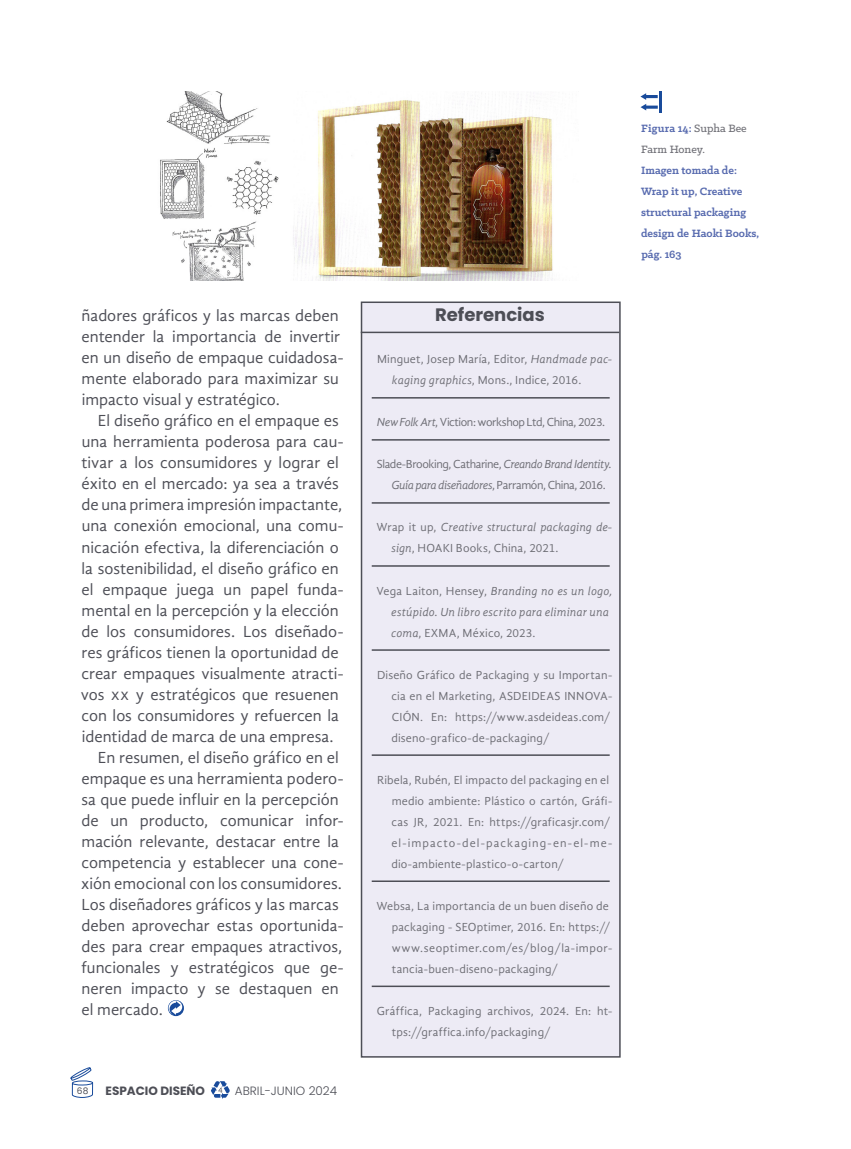
<style>
.page{position:relative;width:851px;height:1149px;background:#fff}
.page>*{position:absolute;margin:0;border:0;box-sizing:border-box;transform-origin:0 0}
.t1{font:700 18px "Poppins";color:#4d4e56}
.t2{font:16.5px/21px "Gandhi Sans";color:#4d4e56}
.t3{font:12px/21px "Gandhi Sans";letter-spacing:.015em;color:#6e6e75}
.t4{font:italic 12px/21px "Gandhi Sans";letter-spacing:.01em;color:#6e6e75}
.t5{font:12px/21px "Gandhi Sans";letter-spacing:-.04em;color:#6e6e75}
.t6{font:700 12px/21px "Klinic Slab";color:#586baf}
.t7{font:500 12px/21px "Klinic Slab";color:#6e6e75}
.t8{font:300 12px "Poppins";color:#4d4e56}
.t9{font:700 12px "Poppins";color:#4d4e56}
.t10{font:9px "Poppins";color:#4d4e56}
.s1{font-style:italic}
.s2{font-style:normal}
.s3{font-weight:700;color:#586baf}
</style>
<div class="page">
<svg style="left:70px;top:1067px;width:23px;height:30px"></svg>
<svg style="left:211px;top:1081px;width:18px;height:17px"></svg>
<svg style="left:640px;top:93px;width:17px;height:17px"></svg>
<hr style="left:659px;top:91px;width:2px;height:21px;background:#194b9b">
<div style="left:361px;top:301px;width:259px;height:756px;background:#edebf5;border:2px solid #4d4e56"></div>
<hr style="left:361px;top:331px;width:258px;height:2px;background:#4d4e56">
<hr style="left:371px;top:397px;width:238px;height:1px;background:#4d4e56">
<hr style="left:371px;top:439px;width:238px;height:1px;background:#4d4e56">
<hr style="left:371px;top:502px;width:238px;height:1px;background:#4d4e56">
<hr style="left:371px;top:565px;width:238px;height:1px;background:#4d4e56">
<hr style="left:371px;top:649px;width:238px;height:1px;background:#4d4e56">
<hr style="left:371px;top:754px;width:238px;height:1px;background:#4d4e56">
<hr style="left:371px;top:880px;width:238px;height:1px;background:#4d4e56">
<hr style="left:371px;top:985px;width:238px;height:1px;background:#4d4e56">
<svg style="left:168px;top:1000px;width:16px;height:15px"></svg>
<img style="left:160px;top:91px;width:393px;height:189px">
<p class="t2" style="left:81px;top:305px;width:263px">ñadores gráficos y las marcas deben entender la importancia de invertir en un diseño de empaque cuidadosa&shy;mente elaborado para maximizar su impacto visual y estratégico.</p>
<p class="t2" style="left:98px;top:410px;width:242px">El diseño gráfico en el empaque es</p>
<p class="t2" style="left:82px;top:431px;width:263px">una herramienta poderosa para cau-</p>
<p class="t2" style="left:81px;top:452px;width:259px">tivar a los consumidores y lograr el</p>
<p class="t2" style="left:81px;top:473px;width:259px">éxito en el mercado: ya sea a través</p>
<p class="t2" style="left:81px;top:494px;width:262px">de una primera impresión impactante,</p>
<p class="t2" style="left:82px;top:515px;width:263px">una conexión emocional, una comu-</p>
<p class="t2" style="left:82px;top:536px;width:259px">nicación efectiva, la diferenciación o</p>
<p class="t2" style="left:82px;top:557px;width:259px">la sostenibilidad, el diseño gráfico en</p>
<p class="t2" style="left:81px;top:578px;width:263px">el empaque juega un papel funda-</p>
<p class="t2" style="left:82px;top:599px;width:259px">mental en la percepción y la elección</p>
<p class="t2" style="left:81px;top:620px;width:263px">de los consumidores. Los diseñado-</p>
<p class="t2" style="left:82px;top:641px;width:259px">res gráficos tienen la oportunidad de</p>
<p class="t2" style="left:81px;top:662px;width:263px">crear empaques visualmente atracti-</p>
<p class="t2" style="left:81px;top:683px;width:259px">vos xx y estratégicos que resuenen</p>
<p class="t2" style="left:81px;top:704px;width:259px">con los consumidores y refuercen la</p>
<p class="t2" style="left:82px;top:725px;width:253px">identidad de marca de una empresa.</p>
<p class="t2" style="left:98px;top:746px;width:242px">En resumen, el diseño gráfico en el</p>
<p class="t2" style="left:81px;top:767px;width:263px">empaque es una herramienta podero-</p>
<p class="t2" style="left:81px;top:788px;width:259px">sa que puede influir en la percepción</p>
<p class="t2" style="left:81px;top:809px;width:263px">de un producto, comunicar infor-</p>
<p class="t2" style="left:82px;top:830px;width:259px">mación relevante, destacar entre la</p>
<p class="t2" style="left:81px;top:851px;width:263px">competencia y establecer una cone-</p>
<p class="t2" style="left:81px;top:872px;width:262px">xión emocional con los consumidores.</p>
<p class="t2" style="left:81px;top:893px;width:259px">Los diseñadores gráficos y las marcas</p>
<p class="t2" style="left:81px;top:914px;width:263px">deben aprovechar estas oportunida-</p>
<p class="t2" style="left:81px;top:935px;width:262px">des para crear empaques atractivos,</p>
<p class="t2" style="left:81px;top:956px;width:263px">funcionales y estratégicos que ge-</p>
<p class="t2" style="left:82px;top:977px;width:259px">neren impacto y se destaquen en</p>
<p class="t2" style="left:81px;top:998px;width:83px">el mercado.</p>
<p class="t10" style="left:77px;top:1085px;width:13px">68</p>
<p class="t9" style="left:106px;top:1083px;width:101px">ESPACIO DISEÑO</p>
<p class="t8" style="left:235px;top:1083px;width:104px">ABRIL-JUNIO 2024</p>
<p class="t1" style="left:435px;top:304px;width:111px">Referencias</p>
<p class="t3" style="left:392px;top:348px;width:222px;text-indent:-15px">Minguet, Josep María, Editor, <span class="s1">Handmade pac&shy;kaging graphics</span>, Mons., Indice, 2016.</p>
<p class="t5" style="left:377px;top:411px;width:230px"><span class="s1">New Folk Art</span>, Viction: workshop Ltd, China, 2023.</p>
<p class="t5" style="left:391px;top:453px;width:222px;text-indent:-15px">Slade-Brooking, Catharine, <span class="s1">Creando Brand Identity.<br>Guía para diseñadores</span>, Parramón, China, 2016.</p>
<p class="t4" style="left:391px;top:516px;width:222px;text-indent:-15px"><span class="s2">Wrap it up,</span> Creative structural packaging de&shy;sign<span class="s2">, HOAKI Books, China, 2021.</span></p>
<p class="t4" style="left:391px;top:579px;width:223px;text-indent:-15px"><span class="s2">Vega Laiton, Hensey,</span> Branding no es un logo, estúpido. Un libro escrito para eliminar una coma<span class="s2">, EXMA, México, 2023.</span></p>
<p class="t3" style="left:391px;top:663px;width:222px;text-indent:-14px">Diseño Gráfico de Packaging y su Importan&shy;cia en el Marketing, ASDEIDEAS INNOVA-CIÓN. En: https://www.asdeideas.com/ diseno-grafico-de-packaging/</p>
<p class="t3" style="left:391px;top:768px;width:222px;text-indent:-14px">Ribela, Rubén, El impacto del packaging en el medio ambiente: Plástico o cartón, Gráfi&shy;cas JR, 2021. En: https://graficasjr.com/ el-impacto-del-packaging-en-el-me&shy;dio-ambiente-plastico-o-carton/</p>
<p class="t3" style="left:391px;top:894px;width:222px;text-indent:-15px">Websa, La importancia de un buen diseño de packaging - SEOptimer, 2016. En: https:// www.seoptimer.com/es/blog/la-impor&shy;tancia-buen-diseno-packaging/</p>
<p class="t3" style="left:392px;top:999px;width:222px;text-indent:-15px">Gráffica, Packaging archivos, 2024. En: ht&shy;tps://graffica.info/packaging/</p>
<p class="t7" style="left:641px;top:117px;width:107px"><span class="s3">Figura 14:</span> Supha Bee<br>Farm Honey.</p>
<p class="t6" style="left:641px;top:159px;width:120px">Imagen tomada de:<br>Wrap it up, Creative structural packaging design de Haoki Books, pág. 163</p>
</div>
